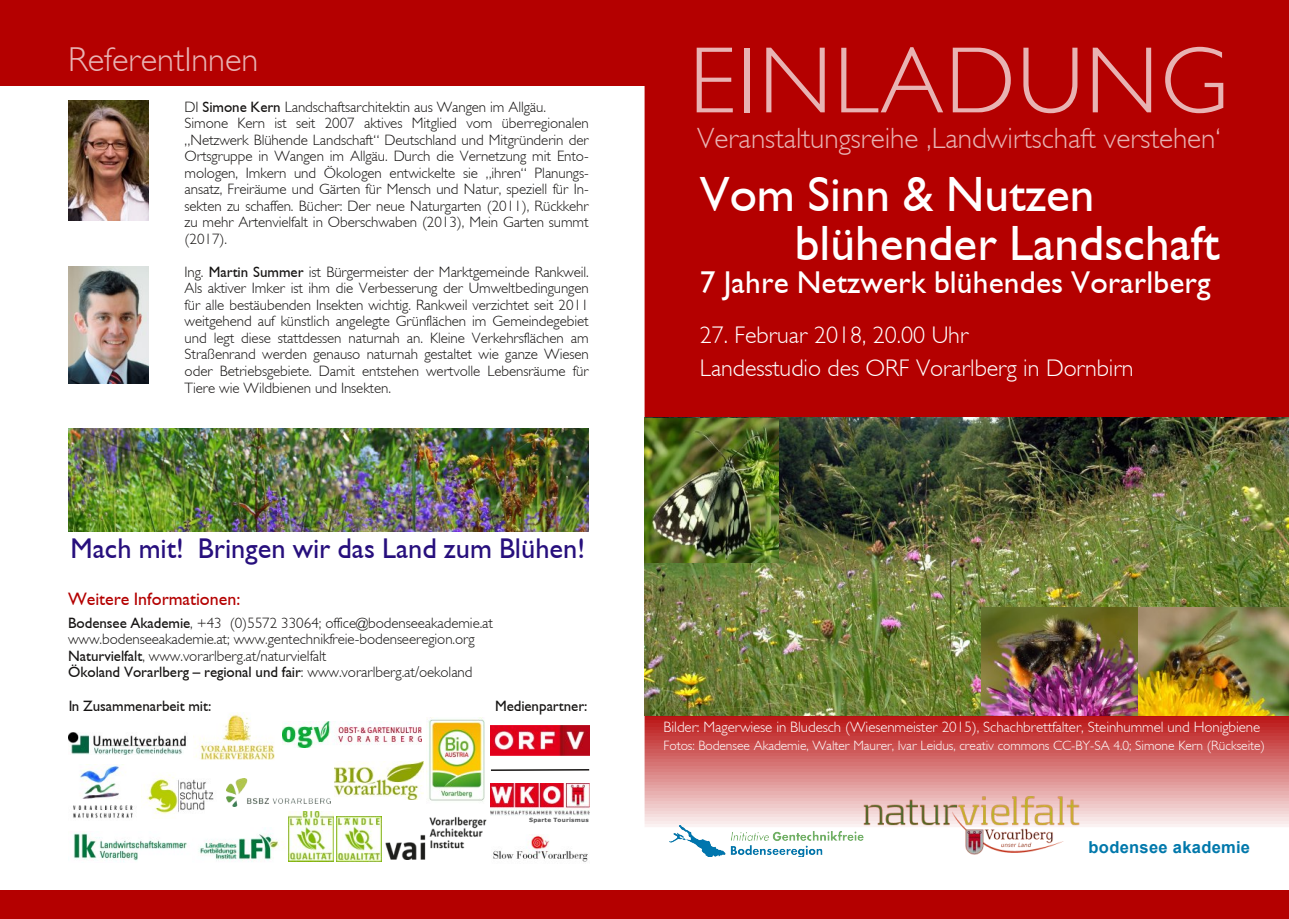
<style>
.page{position:relative;width:1289px;height:919px;background:#fff}
.page>*{position:absolute;margin:0;border:0;box-sizing:border-box;transform-origin:0 0}
.t1{font:94.8px "Garrison Light Sans";letter-spacing:.02em;color:#e8b3b3}
.t2{font:49.5px/49.5px "Garrison Light Sans BOLD";color:#fff}
.t3{font:34.5px "Garrison Light Sans";color:#e8b3b3}
.t4{font:31.5px "Garrison Light Sans BOLD";letter-spacing:.005em;color:#fff}
.t5{font:29.25px "Garrison Light Sans";color:#e8b3b3}
.t6{font:28.5px "Garrison Light Sans BOLD";color:#270f7d}
.t7{font:24px/33px "Garrison Light Sans";color:#fff}
.t8{font:18px "Garrison Light Sans BOLD";color:#b40000}
.t9{font:700 16.5px "Arial";letter-spacing:.02em;color:#0078ab}
.t10{font:15px/16.5px "Garrison Light Sans";letter-spacing:-.005em;color:#161413}
.t11{font:15px "Garrison Light Sans BOLD";letter-spacing:-.005em;color:#161413}
.t12{font:15px "Garrison Light Sans";letter-spacing:-.005em;color:#fff}
.t13{font:13.5px "Garrison Light Sans";letter-spacing:-.005em;color:#fff}
.t14{font:700 5.7px "Verdana";letter-spacing:.035em;color:#545556}
.s1{font-family:"Garrison Light Sans BOLD"}
.s2{font-family:"Garrison Light Sans"}
</style>
<div class="page">
<div style="left:0;top:889px;width:1288px;height:29px;background:#b40000"></div>
<svg style="left:644px;top:0;width:644px;height:827px;background:#ba1817"></svg>
<img style="left:669px;top:825px;width:194px;height:31px">
<div style="left:0;top:0;width:653px;height:85px;background:#b40000"></div>
<img style="left:863px;top:796px;width:216px;height:58px">
<img style="left:283px;top:722px;width:139px;height:25px">
<img style="left:68px;top:732px;width:118px;height:22px">
<img style="left:426px;top:717px;width:59px;height:85px">
<img style="left:490px;top:725px;width:99px;height:30px">
<img style="left:490px;top:783px;width:99px;height:32px">
<img style="left:493px;top:834px;width:95px;height:28px">
<img style="left:385px;top:816px;width:101px;height:43px">
<hr style="left:491px;top:769px;width:98px;height:1px;background:#161413">
<img style="left:68px;top:100px;width:81px;height:121px">
<img style="left:68px;top:266px;width:81px;height:117px">
<img style="left:644px;top:417px;width:644px;height:298px">
<img style="left:644px;top:418px;width:134px;height:144px">
<img style="left:981px;top:607px;width:307px;height:109px">
<img style="left:193px;top:712px;width:82px;height:48px">
<img style="left:226px;top:778px;width:104px;height:28px">
<img style="left:73px;top:764px;width:60px;height:54px">
<img style="left:146px;top:774px;width:68px;height:41px">
<img style="left:334px;top:761px;width:89px;height:38px">
<img style="left:73px;top:833px;width:114px;height:29px">
<img style="left:198px;top:828px;width:87px;height:34px">
<img style="left:289px;top:811px;width:44px;height:50px">
<img style="left:336px;top:816px;width:45px;height:45px">
<img style="left:68px;top:428px;width:521px;height:103px">
<h3 class="t3" style="left:68px;top:47px;width:192px">ReferentInnen</h3>
<p class="t10" style="left:185px;top:100px;width:406px">DI <span class="s1">Simone Kern</span> Landschaftsarchitektin aus Wangen im Allgäu.<br>Simone Kern ist seit 2007 aktives Mitglied vom überregionalen „Netzwerk Blühende Landschaft“ Deutschland und Mitgründerin der Ortsgruppe in Wangen im Allgäu. Durch die Vernetzung mit Ento&shy;mologen, Imkern und Ökologen entwickelte sie „ihren“ Planungs&shy;ansatz, Freiräume und Gärten für Mensch und Natur, speziell für In&shy;sekten zu schaffen. Bücher: Der neue Naturgarten (2011), Rückkehr zu mehr Artenvielfalt in Oberschwaben (2013), Mein Garten summt (2017).</p>
<p class="t10" style="left:185px;top:265px;width:406px;text-align:justify">Ing. <span class="s1">Martin Summer</span> ist Bürgermeister der Marktgemeinde Rankweil.<br>Als aktiver Imker ist ihm die Verbesserung der Umweltbedingungen für alle bestäubenden Insekten wichtig. Rankweil verzichtet seit 2011 weitgehend auf künstlich angelegte Grünflächen im Gemeindegebiet und legt diese stattdessen naturnah an. Kleine Verkehrsflächen am Straßenrand werden genauso naturnah gestaltet wie ganze Wiesen oder Betriebsgebiete. Damit entstehen wertvolle Lebensräume für Tiere wie Wildbienen und Insekten.</p>
<h3 class="t6" style="left:71px;top:538px;width:516px">Mach mit! Bringen wir das Land zum Blühen!</h3>
<p class="t8" style="left:68px;top:593px;width:174px">Weitere Informationen:</p>
<p class="t10" style="left:68px;top:616px;width:426px"><span class="s1">Bodensee Akademie</span>, +43 (0)5572 33064; office@bodenseeakademie.at www.bodenseeakademie.at; www.gentechnikfreie-bodenseeregion.org<br><span class="s1">Naturvielfalt</span>, www.vorarlberg.at/naturvielfalt</p>
<p class="t11" style="left:68px;top:667px;width:406px">Ökoland Vorarlberg – regional und fair<span class="s2">: www.vorarlberg.at/oekoland</span></p>
<p class="t11" style="left:68px;top:700px;width:145px">In Zusammenarbeit mit:</p>
<p class="t11" style="left:495px;top:700px;width:94px">Medienpartner:</p>
<p class="t14" style="left:529px;top:816px;width:61px">Sparte Tourismus</p>
<h1 class="t1" style="left:689px;top:47px;width:541px">EINLADUNG</h1>
<h3 class="t5" style="left:697px;top:128px;width:525px">Veranstaltungsreihe ‚Landwirtschaft verstehen‘</h3>
<h2 class="t2" style="left:794px;top:175px;width:426px;text-indent:-95px">Vom Sinn &amp; Nutzen blühender Landschaft</h2>
<h3 class="t4" style="left:699px;top:272px;width:512px">7 Jahre Netzwerk blühendes Vorarlberg</h3>
<h3 class="t7" style="left:699px;top:321px;width:435px">27. Februar 2018, 20.00 Uhr<br>Landesstudio des ORF Vorarlberg in Dornbirn</h3>
<p class="t12" style="left:663px;top:721px;width:598px">Bilder: Magerwiese in Bludesch (Wiesenmeister 2015), Schachbrettfalter, Steinhummel und Honigbiene</p>
<p class="t13" style="left:663px;top:740px;width:603px">Fotos: Bodensee Akademie, Walter Maurer, Ivar Leidus, creativ commons CC-BY-SA 4.0; Simone Kern (Rückseite)</p>
<p class="t9" style="left:1088px;top:838px;width:163px">bodensee akademie</p>
</div>
